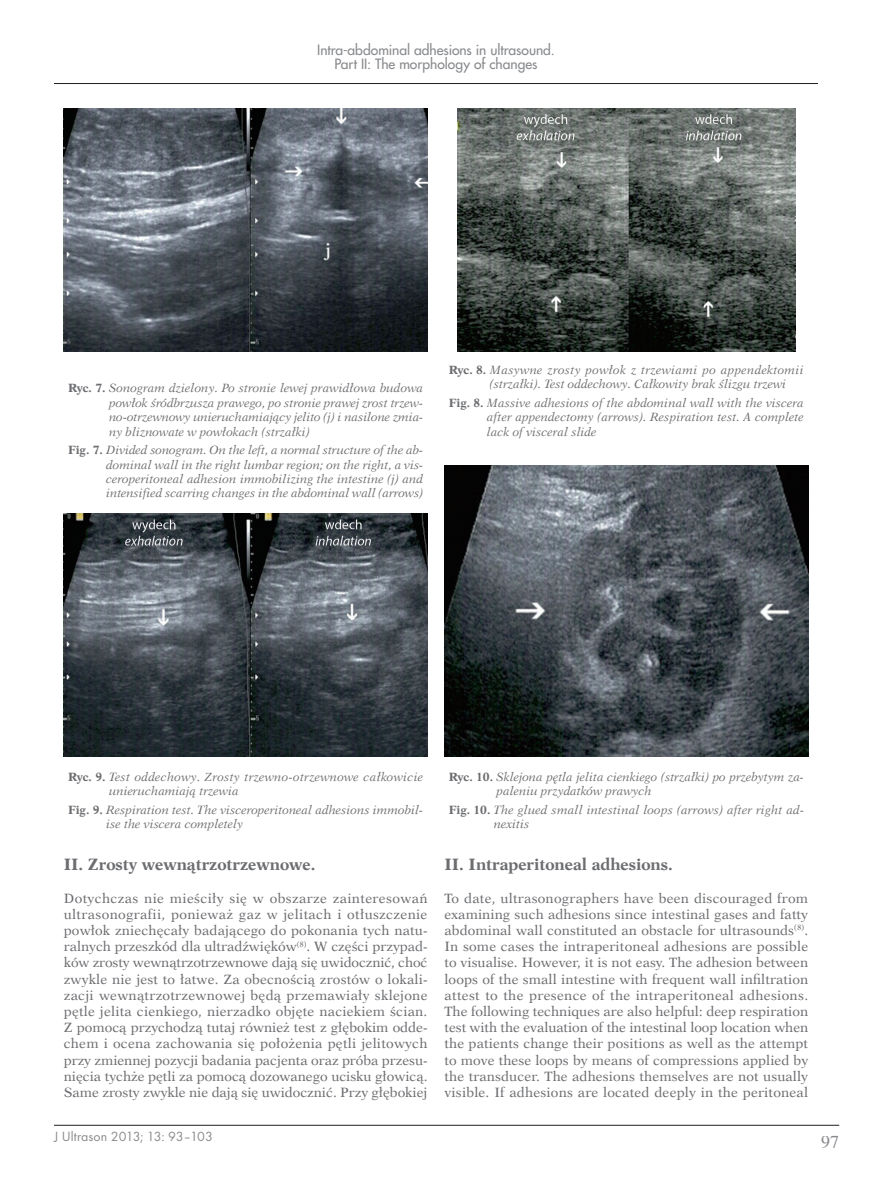
<style>
.page{position:relative;width:872px;height:1191px;background:#fff}
.page>*{position:absolute;margin:0;border:0;box-sizing:border-box;transform-origin:0 0}
.t1{font:18px "Times";color:#888a8d}
.t2{font:700 16.5px "Dutch 823 EU";color:#6c6d70}
.t3{font:13.8px/14.4px "Futura Regular PL";color:#888a8d;text-align:center}
.t4{font:13.8px "Pfutura";color:#888a8d}
.t5{font:13.5px/16.2px "Dutch 823 EU";letter-spacing:.005em;color:#6c6d70;text-align:justify}
.t6{font:italic 12px/14.4px "Dutch 823 EU";color:#6c6d70;text-align:justify}
.t7{font:italic 12px/14.4px "Dutch 823 EU";letter-spacing:.02em;color:#6c6d70}
.s1{font-weight:700;font-style:normal}
</style>
<div class="page">
<hr style="left:54px;top:1125px;width:785px;height:1px;background:#231f20">
<hr style="left:54px;top:83px;width:764px;height:1px;background:#231f20">
<img style="left:64px;top:109px;width:363px;height:242px">
<img style="left:457px;top:109px;width:338px;height:242px">
<img style="left:64px;top:513px;width:363px;height:243px">
<img style="left:444px;top:465px;width:364px;height:291px">
<p class="t3" style="left:317px;top:43px;width:239px">Intra-abdominal adhesions in ultrasound.<br>Part II: The morphology of changes</p>
<p class="t6" style="left:109px;top:381px;width:316px;text-indent:-41px"><span class="s1">Ryc. 7.</span> Sonogram dzielony. Po stronie lewej prawidłowa budowa powłok śródbrzusza prawego, po stronie prawej zrost trzew&shy;no-otrzewnowy unieruchamiający jelito (j) i nasilone zmia&shy;ny bliznowate w powłokach (strzałki)</p>
<p class="t6" style="left:106px;top:442px;width:318px;text-indent:-38px"><span class="s1">Fig. 7.</span> Divided sonogram. On the left, a normal structure of the ab&shy;dominal wall in the right lumbar region; on the right, a vis&shy;ceroperitoneal adhesion immobilizing the intestine (j) and intensified scarring changes in the abdominal wall (arrows)</p>
<p class="t7" style="left:490px;top:362px;width:315px;text-indent:-41px"><span class="s1">Ryc. 8.</span> Masywne zrosty powłok z trzewiami po appendektomii (strzałki). Test oddechowy. Całkowity brak ślizgu trzewi</p>
<p class="t6" style="left:487px;top:395px;width:318px;text-indent:-38px"><span class="s1">Fig. 8.</span> Massive adhesions of the abdominal wall with the viscera after appendectomy (arrows). Respiration test. A complete lack of visceral slide</p>
<p class="t7" style="left:109px;top:769px;width:315px;text-indent:-41px"><span class="s1">Ryc. 9.</span> Test oddechowy. Zrosty trzewno-otrzewnowe całkowicie unieruchamiają trzewia</p>
<p class="t6" style="left:106px;top:802px;width:318px;text-indent:-38px"><span class="s1">Fig. 9.</span> Respiration test. The visceroperitoneal adhesions immobil&shy;ise the viscera completely</p>
<p class="t2" style="left:64px;top:854px;width:253px">II. Zrosty wewnątrzotrzewnowe.</p>
<p class="t5" style="left:64px;top:889px;width:365px">Dotychczas nie mieściły się w obszarze zainteresowań ultrasonografii, ponieważ gaz w jelitach i otłuszczenie powłok zniechęcały badającego do pokonania tych natu&shy;ralnych przeszkód dla ultradźwięków<sup>(8)</sup>. W części przypad&shy;ków zrosty wewnątrzotrzewnowe dają się uwidocznić, choć zwykle nie jest to łatwe. Za obecnością zrostów o lokali&shy;zacji wewnątrzotrzewnowej będą przemawiały sklejone pętle jelita cienkiego, nierzadko objęte naciekiem ścian.<br>Z pomocą przychodzą tutaj również test z głębokim odde&shy;chem i ocena zachowania się położenia pętli jelitowych przy zmiennej pozycji badania pacjenta oraz próba przesu&shy;nięcia tychże pętli za pomocą dozowanego ucisku głowicą.<br>Same zrosty zwykle nie dają się uwidocznić. Przy głębokiej</p>
<p class="t4" style="left:54px;top:1130px;width:160px">J Ultrason 2013; 13: 93–103</p>
<p class="t6" style="left:496px;top:769px;width:309px;text-indent:-48px"><span class="s1">Ryc. 10.</span> Sklejona pętla jelita cienkiego (strzałki) po przebytym za&shy;paleniu przydatków prawych</p>
<p class="t6" style="left:494px;top:802px;width:312px;text-indent:-45px"><span class="s1">Fig. 10.</span> The glued small intestinal loops (arrows) after right ad&shy;nexitis</p>
<p class="t2" style="left:444px;top:854px;width:230px">II. Intraperitoneal adhesions.</p>
<p class="t5" style="left:444px;top:889px;width:365px">To date, ultrasonographers have been discouraged from examining such adhesions since intestinal gases and fatty abdominal wall constituted an obstacle for ultrasounds<sup>(8)</sup>.<br>In some cases the intraperitoneal adhesions are possible to visualise. However, it is not easy. The adhesion between loops of the small intestine with frequent wall infiltration attest to the presence of the intraperitoneal adhesions.<br>The following techniques are also helpful: deep respiration test with the evaluation of the intestinal loop location when the patients change their positions as well as the attempt to move these loops by means of compressions applied by the transducer. The adhesions themselves are not usually visible. If adhesions are located deeply in the peritoneal</p>
<h1 class="t1" style="left:821px;top:1134px;width:19px">97</h1>
</div>
